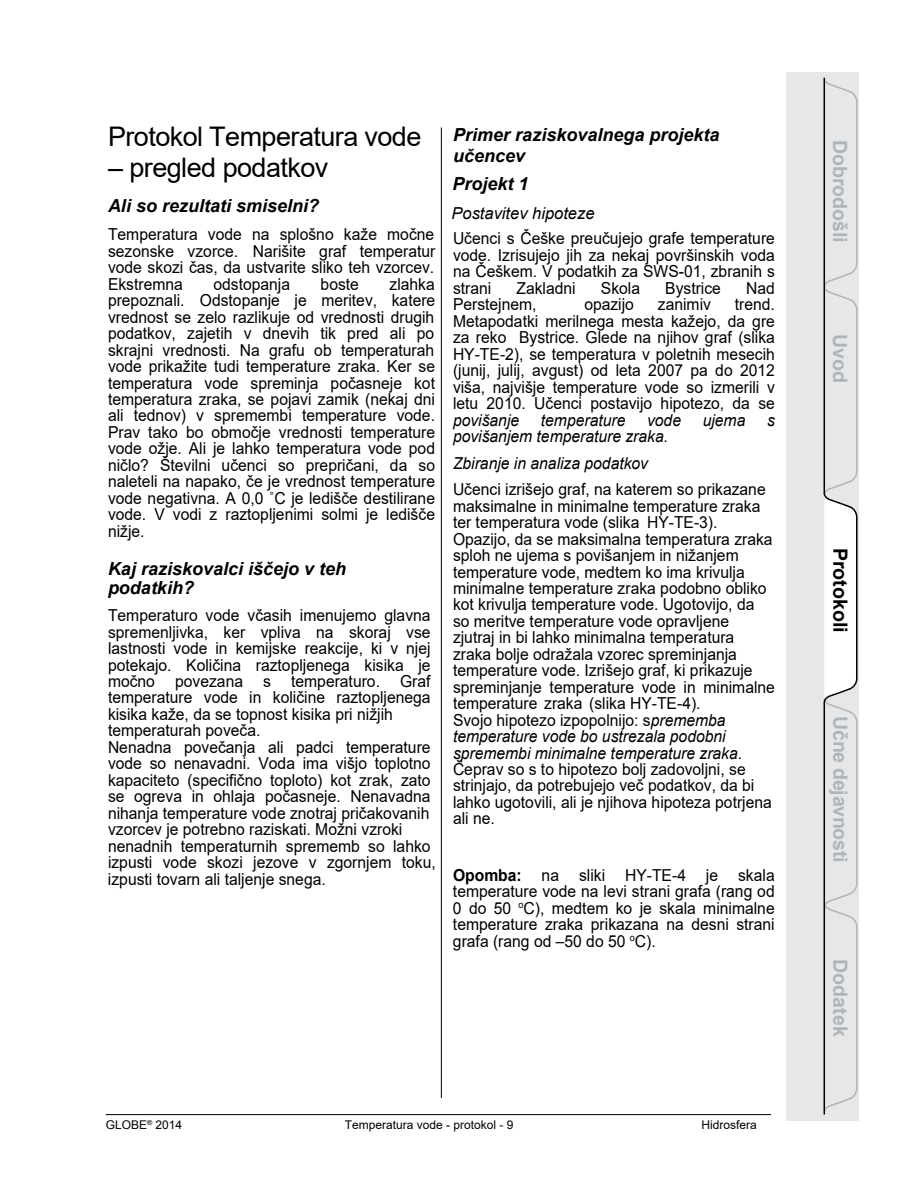
<style>
.page{position:relative;width:918px;height:1188px;background:#fff}
.page>*{position:absolute;margin:0;border:0;box-sizing:border-box;transform-origin:0 0}
.t1{font:27px "Arial";letter-spacing:-.02em;color:#000}
.t2{font:700 19.65px "Arial";color:#b1b4b6}
.t3{font:700 19.65px "Arial";color:#000}
.t4{font:italic 700 18px/19.5px "Arial";color:#000}
.t5{font:italic 700 18px/27.9px "Arial";color:#000}
.t6{font:16.5px/16.5px "Arial";color:#000;text-align:justify;scale:.95 1}
.t7{font:16.5px/16.5px "Arial";color:#000;scale:.95 1}
.t8{font:italic 16.5px/27px "Arial";color:#000;scale:.95 1}
.t9{font:italic 16.5px "Arial";color:#000;scale:.95 1}
.t10{font:12px "Arial";color:#000}
.t11{font:12px "Arial";color:#000}
.s1{font-style:inherit}
.s2{font-style:italic}
.s3{font-weight:700}
</style>
<div class="page">
<hr style="left:441px;top:128px;width:1px;height:970px;background:#000">
<hr style="left:106px;top:1114px;width:665px;height:1px;background:#000">
<div style="left:786px;top:72px;width:72px;height:1048px;background:#e6e7e8"></div>
<svg style="left:823px;top:77px;width:35px;height:1038px"></svg>
<h1 class="t1" style="left:108px;top:118px;width:315px">Protokol Temperatura vode</h1>
<h1 class="t1" style="left:108px;top:149px;width:222px"><span class="s1">–</span> pregled podatkov</h1>
<p class="t4" style="left:108px;top:196px;width:213px">Ali so <span class="s1">rezultati</span> smiselni<span class="s1">?</span></p>
<p class="t6" style="left:108px;top:226px;width:346px">Temperatura vode na splošno kaže močne sezonske vzorce<span class="s1">.</span> Narišite graf temperatur vode skozi čas, da ustvarite sliko teh vzorcev.<br>Ekstremna</p>
<p class="t6" style="left:108px;top:276px;width:346px;text-indent:282px">zlahka prepoznali. Odstopanje je meritev, <span class="s1">k</span>atere vrednost se zelo razlikuje od vrednosti drugih podatkov, zajetih v dnevih tik pred ali po skrajni vrednosti. Na grafu ob temperaturah vode prikažite tudi temperature zraka. Ker se temperatura vode spreminja po<span class="s1">č</span>asneje kot temperatura zraka, se pojavi zamik (<span class="s1">nekaj</span> dn<span class="s1">i </span>ali tedn<span class="s1">ov)</span> v spremembi temperature vode.<br>Prav tako bo območje vrednosti temperature vode ožje. Ali je lahko temperatura vode pod ničlo? Številni učenci so prepri<span class="s1">č</span>ani, da so naleteli na napako, če je vrednost temperatur<span class="s1">e </span>vode negativna. A 0<span class="s1">,</span>0 ˚C je ledišče destilirane vode. V vodi z raztopljenimi solmi je ledišče nižje.</p>
<p class="t4" style="left:108px;top:559px;width:240px">Kaj raziskovalci iščejo v teh podatkih?</p>
<p class="t6" style="left:108px;top:607px;width:347px;text-align:left">Temperaturo vode včasih imenujemo glavna spremenljivka, ker vpliva na skoraj vse lastnosti vode in kemijske reakcije, ki v njej potekajo. Količina raztopljenega kisika je močno povezana s temperaturo. Graf temperature vode in količine raztopljenega kisika kaže, da se topnost kisika pri <span class="s1">nižjih </span>temperaturah poveča.<br>Nenadna povečanja ali padci temperature vode so nenavadni. Voda ima višjo toplotno kapaciteto (specifično toploto) kot zrak, zato se ogr<span class="s1">e</span>va in ohlaja počasneje. Nenavadna nihanja temperature vode znotraj pričakovanih vzorce<span class="s1">v</span> je potrebno raziskati. Možni vzroki nenadnih temperaturnih sprememb so lahko izpusti vode <span class="s1">skozi</span> jezov<span class="s1">e</span> v zgornjem toku, izpusti tovarn ali taljenje snega.</p>
<p class="t6" style="left:213px;top:276px;width:82px">odstopanja</p>
<p class="t6" style="left:321px;top:276px;width:42px">boste</p>
<p class="t4" style="left:453px;top:125px;width:268px">Primer raziskovalnega projekta</p>
<p class="t5" style="left:452px;top:143px;width:78px">učencev<br>Projekt 1</p>
<p class="t6" style="left:452px;top:200px;width:342px;line-height:25.5px"><span class="s2">Postavitev hipoteze<br></span>Učenci <span class="s1">s</span> Češke preučujejo grafe temperature</p>
<p class="t6" style="left:453px;top:247px;width:340px">vode. <span class="s1">I</span>zrisujejo <span class="s1">jih</span> za nekaj površinskih <span class="s1">voda </span>na Češkem. V podatkih za SWS-01, zbranih s strani</p>
<p class="t6" style="left:516px;top:280px;width:64px">Zakladni</p>
<p class="t6" style="left:601px;top:280px;width:43px">Skola</p>
<p class="t6" style="left:665px;top:280px;width:60px">Bystrice</p>
<p class="t6" style="left:746px;top:280px;width:32px">Nad</p>
<p class="t6" style="left:453px;top:296px;width:90px">Perstejnem,</p>
<p class="t6" style="left:584px;top:296px;width:54px">opazijo</p>
<p class="t6" style="left:658px;top:296px;width:57px">zanimiv</p>
<p class="t6" style="left:453px;top:296px;width:340px;text-indent:282px">trend.<br>Metapodatki merilnega mesta kažejo, da gre za reko <span class="s1">Bystrice.</span> Glede na njihov graf <span class="s1">(s</span>lika <span class="s1">HY-TE-2</span>), se temperatura v poletnih mesecih (junij, julij, avgust) od leta 2007 pa do 2012 viša, najvišje temperature vode so izmerili v letu 2010. Učenci postavijo hipotezo, da <span class="s1">se </span><span class="s2">povišanje</span></p>
<p class="t8" style="left:541px;top:406px;width:90px">temperature</p>
<p class="t8" style="left:647px;top:406px;width:37px">vode</p>
<p class="t9" style="left:703px;top:409px;width:46px">ujema</p>
<p class="t9" style="left:767px;top:409px;width:10px">s</p>
<p class="t8" style="left:453px;top:423px;width:228px">povišanjem temperature zraka.<br>Zbiranje in analiza podatkov</p>
<p class="t7" style="left:453px;top:481px;width:340px">Učenci izrišejo graf, na katerem so prikazane maksimalne in minimalne temperature zraka ter temperatura vode (slika HY-TE-3).<br>Opazijo, da se maksimalna temperatura zraka sploh ne ujema s povišanjem in nižanjem temperature vode, medtem ko ima krivulja minimalne temperature zraka podobno obliko kot krivulja temperature vode. Ugotovijo, da so meritve temperature vode opravljene zjutraj in bi lahko minimalna temperatura zraka bolje odražala vzorec spreminjanja temperature vode. Izrišejo graf, ki prikazuje spreminjanje temperature vode in minimalne temperature zraka (slika HY-TE-4).<br>Svojo hipotezo izpopolnijo: s<span class="s2">prememba temperature vode bo ustrezala podobni spremembi minimalne temperature zraka</span>.<br>Čeprav so s to hipotezo bolj zadovoljni, se strinjajo, da potrebujejo več podatkov, da bi lahko ugotovili, ali je njihova hipoteza potrjena ali ne.</p>
<p class="t7" style="left:453px;top:867px;width:340px;text-align:justify"><span class="s3">Opomba:</span> na sliki HY-TE-4 je skala temperature vode na levi strani grafa (rang od 0 do 50 <sup>o</sup>C), medtem ko je skala minimalne temperature zraka prikazana na desni strani grafa (rang od –50 do 50 <sup>o</sup>C).</p>
<p class="t10" style="left:106px;top:1117px;width:78px">GLOBE<sup>®</sup> 2014</p>
<p class="t11" style="left:702px;top:1117px;width:57px">Hidrosfera</p>
<p class="t2" style="left:854px;top:140px;width:105px;rotate:90deg">Dobrodošli</p>
<p class="t2" style="left:854px;top:334px;width:50px;rotate:90deg">Uvod</p>
<p class="t3" style="left:854px;top:548px;width:86px;rotate:90deg">Protokoli</p>
<p class="t2" style="left:854px;top:716px;width:148px;rotate:90deg">Učne dejavnosti</p>
<p class="t2" style="left:854px;top:959px;width:79px;rotate:90deg">Dodatek</p>
</div>
